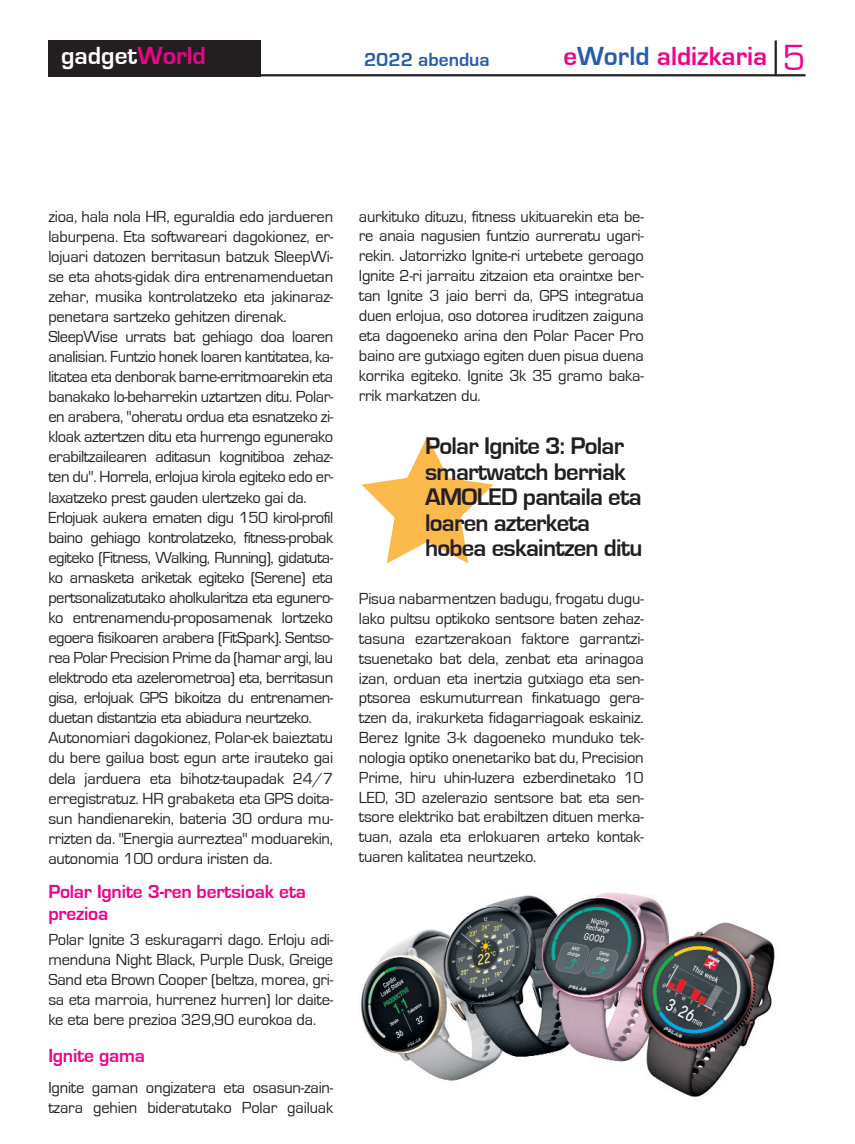
<style>
.page{position:relative;width:855px;height:1144px;background:#fff}
.page>*{position:absolute;margin:0;border:0;box-sizing:border-box;transform-origin:0 0}
.t1{font:700 27px "Eurostile";color:#ed028c}
.t2{font:700 25.5px "Eurostile";color:#fff}
.t3{font:700 24.75px/25.5px "Eurostile";letter-spacing:-.03em;color:#231f20}
.t4{font:700 19.5px/22px "Eurostile";letter-spacing:-.01em;color:#ed028c}
.t5{font:700 19.5px "Eurostile";color:#275caa}
.t6{font:16.5px/20.1px "Eurostile";letter-spacing:-.025em;color:#231f20;text-align:justify}
.s1{color:#ed028c}
.s2{color:#275caa}
.s3{font-weight:400;font-size:37.5px}
</style>
<div class="page">
<svg style="left:361px;top:436px;width:132px;height:127px"></svg>
<hr style="left:48px;top:74px;width:757px;height:2px;background:#231f20">
<div style="left:48px;top:40px;width:213px;height:37px;background:#231f20"></div>
<hr style="left:774px;top:40px;width:3px;height:35px;background:#231f20">
<img style="left:360px;top:892px;width:415px;height:205px">
<h2 class="t2" style="left:61px;top:44px;width:146px">gadget<span class="s1">World</span></h2>
<p class="t5" style="left:364px;top:51px;width:127px">2022 abendua</p>
<h1 class="t1" style="left:563px;top:43px;width:243px">e<span class="s2">World</span> aldizkaria <span class="s3">5</span></h1>
<p class="t6" style="left:48px;top:206px;width:286px;text-align:left">zioa, hala nola HR, eguraldia edo jardueren laburpena. Eta softwareari dagokionez, er&shy;lojuari datozen berritasun batzuk SleepWi&shy;se eta ahots-gidak dira entrenamenduetan zehar, musika kontrolatzeko eta jakinaraz&shy;penetara sartzeko gehitzen direnak.<br>SleepWise urrats bat gehiago doa loaren analisian. Funtzio honek loaren kantitatea, ka&shy;litatea eta denborak barne-erritmoarekin eta banakako lo-beharrekin uztartzen ditu. Polar&shy;en arabera, "oheratu ordua eta esnatzeko zi&shy;kloak aztertzen ditu eta hurrengo egunerako erabiltzailearen aditasun kognitiboa zehaz&shy;ten du". Horrela, erlojua kirola egiteko edo er&shy;laxatzeko prest gauden ulertzeko gai da.<br>Erlojuak aukera ematen digu 150 kirol-profil baino gehiago kontrolatzeko, fitness-probak egiteko (Fitness, Walking, Running), gidatuta&shy;ko arnasketa ariketak egiteko (Serene) eta pertsonalizatutako aholkularitza eta egunero&shy;ko entrenamendu-proposamenak lortzeko egoera fisikoaren arabera (FitSpark). Sentso&shy;rea Polar Precision Prime da (hamar argi, lau elektrodo eta azelerometroa) eta, berritasun gisa, erlojuak GPS bikoitza du entrenamen&shy;duetan distantzia eta abiadura neurtzeko.<br>Autonomiari dagokionez, Polar-ek baieztatu du bere gailua bost egun arte irauteko gai dela jarduera eta bihotz-taupadak 24/7 erregistratuz. HR grabaketa eta GPS doita&shy;sun handienarekin, bateria 30 ordura mu&shy;rrizten da. "Energia aurreztea" moduarekin, autonomia 100 ordura iristen da.</p>
<p class="t4" style="left:48px;top:881px;width:259px">Polar Ignite 3-ren bertsioak eta prezioa</p>
<p class="t6" style="left:48px;top:929px;width:286px">Polar Ignite 3 eskuragarri dago. Erloju adi&shy;menduna Night Black, Purple Dusk, Greige Sand eta Brown Cooper (beltza, morea, gri&shy;sa eta marroia, hurrenez hurren) lor daite&shy;ke eta bere prezioa 329,90 eurokoa da.</p>
<p class="t4" style="left:48px;top:1044px;width:98px">Ignite gama</p>
<p class="t6" style="left:48px;top:1078px;width:286px">Ignite gaman ongizatera eta osasun-zain&shy;tzara gehien bideratutako Polar gailuak</p>
<p class="t6" style="left:359px;top:207px;width:286px">aurkituko dituzu, fitness ukituarekin eta be&shy;re anaia nagusien funtzio aurreratu ugari&shy;rekin. Jatorrizko Ignite-ri urtebete geroago Ignite 2-ri jarraitu zitzaion eta oraintxe ber&shy;tan Ignite 3 jaio berri da, GPS integratua duen erlojua, oso dotorea iruditzen zaiguna eta dagoeneko arina den Polar Pacer Pro baino are gutxiago egiten duen pisua duena korrika egiteko. Ignite 3k 35 gramo baka&shy;rrik markatzen du.</p>
<h3 class="t3" style="left:425px;top:434px;width:219px">Polar Ignite 3: Polar smartwatch berriak<br>AMOLED pantaila eta loaren azterketa hobea eskaintzen ditu</h3>
<p class="t6" style="left:359px;top:589px;width:286px">Pisua nabarmentzen badugu, frogatu dugu&shy;lako pultsu optikoko sentsore baten zehaz&shy;tasuna ezartzerakoan faktore garrantzi&shy;tsuenetako bat dela, zenbat eta arinagoa izan, orduan eta inertzia gutxiago eta sen&shy;ptsorea eskumuturrean finkatuago gera&shy;tzen da, irakurketa fidagarriagoak eskainiz.<br>Berez Ignite 3-k dagoeneko munduko tek&shy;nologia optiko onenetariko bat du, Precision Prime, hiru uhin-luzera ezberdinetako 10<br>LED, 3D azelerazio sentsore bat eta sen&shy;tsore elektriko bat erabiltzen dituen merka&shy;tuan, azala eta erlokuaren arteko kontak&shy;tuaren kalitatea neurtzeko.</p>
</div>
